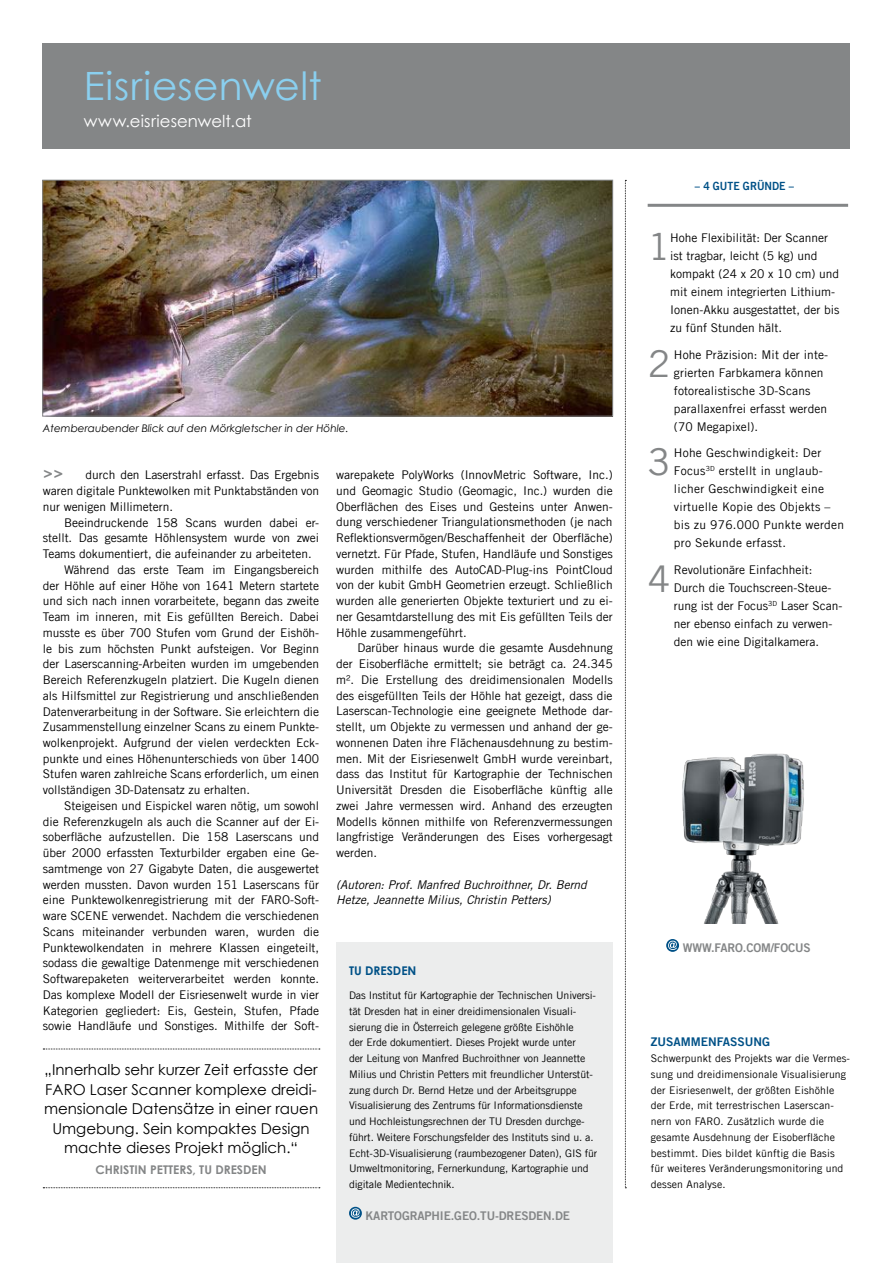
<style>
.page{position:relative;width:893px;height:1263px;background:#fff}
.page>*{position:absolute;margin:0;border:0;box-sizing:border-box;transform-origin:0 0}
.t1{font:39px "Century Gothic";letter-spacing:.01em;color:#8acfef}
.t2{font:36.9px "Trade Gothic LT Com";color:#848687}
.t3{font:16.5px "Century Gothic";letter-spacing:.005em;color:#fff}
.t4{font:15px/19.5px "Century Gothic";color:#000;text-align:center}
.t5{font:700 12.45px "Verdana";color:#848687;scale:.96 1}
.t6{font:12px/15.8px "Trade Gothic LT Com";letter-spacing:-.005em;color:#000;text-align:justify}
.t7{font:12px/18px "Trade Gothic LT Com";letter-spacing:.02em;color:#000}
.t8{font:italic 12px/15.8px "Trade Gothic LT Com";letter-spacing:-.005em;color:#000}
.t9{font:12px "Trade Gothic LT Com Bd 2";letter-spacing:-.01em;color:#848687}
.t10{font:700 12px "Century Gothic";color:#848687}
.t11{font:12px "Trade Gothic LT Com Bd 2";color:#005187}
.t12{font:700 12px "Century Gothic";color:#005187}
.t13{font:11.4px "Trade Gothic LT Com Bd 2";color:#005187;scale:.93 1}
.t14{font:10.5px/15.8px "Trade Gothic LT Com";letter-spacing:-.01em;color:#000}
.t15{font:10.5px/15.8px "Trade Gothic LT Com";letter-spacing:.01em;color:#000}
.t16{font:italic 10.5px "Century Gothic";color:#000}
</style>
<div class="page">
<svg style="left:625px;top:180px;width:1px;height:1008px"></svg>
<img style="left:45px;top:182px;width:566px;height:232px">
<div style="left:43px;top:180px;width:570px;height:236px;border:1px solid #848687"></div>
<div style="left:336px;top:942px;width:277px;height:321px;background:#eceded"></div>
<svg style="left:349px;top:1207px;width:13px;height:13px"></svg>
<svg style="left:351px;top:1208px;width:9px;height:10px"></svg>
<svg style="left:43px;top:1048px;width:277px;height:1px"></svg>
<svg style="left:43px;top:1187px;width:277px;height:1px"></svg>
<div style="left:42px;top:43px;width:808px;height:105px;background:#848687"></div>
<img style="left:682px;top:753px;width:122px;height:170px">
<svg style="left:666px;top:939px;width:13px;height:13px"></svg>
<svg style="left:668px;top:941px;width:9px;height:9px"></svg>
<hr style="left:648px;top:204px;width:200px;height:3px;background:#848687">
<h1 class="t1" style="left:84px;top:59px;width:239px">Eisriesenwelt</h1>
<h3 class="t3" style="left:84px;top:110px;width:170px">www.eisriesenwelt.at</h3>
<p class="t16" style="left:43px;top:421px;width:307px">Atemberaubender Blick auf den Mörkgletscher in der Höhle.</p>
<p class="t5" style="left:43px;top:464px;width:23px">&gt;&gt;</p>
<p class="t6" style="left:336px;top:467px;width:278px">warepakete PolyWorks (InnovMetric Software, Inc.) und Geomagic Studio (Geomagic, Inc.) wurden die Oberflächen des Eises und Gesteins unter Anwen&shy;dung verschiedener Triangulationsmethoden (je nach Reflektionsvermögen/Beschaffenheit der Oberfläche) vernetzt. Für Pfade, Stufen, Handläufe und Sonstiges wurden mithilfe des AutoCAD-Plug-ins PointCloud von der kubit GmbH Geometrien erzeugt. Schließlich wurden alle generierten Objekte texturiert und zu ei&shy;ner Gesamtdarstellung des mit Eis gefüllten Teils der Höhle zusammengeführt.</p>
<p class="t6" style="left:336px;top:640px;width:278px;text-indent:21px">Darüber hinaus wurde die gesamte Ausdehnung der Eisoberfläche ermittelt; sie beträgt ca. 24.345 m². Die Erstellung des dreidimensionalen Modells des eisgefüllten Teils der Höhle hat gezeigt, dass die Laserscan-Technologie eine geeignete Methode dar&shy;stellt, um Objekte zu vermessen und anhand der ge&shy;wonnenen Daten ihre Flächenausdehnung zu bestim&shy;men. Mit der Eisriesenwelt GmbH wurde vereinbart, dass das Institut für Kartographie der Technischen Universität Dresden die Eisoberfläche künftig alle zwei Jahre vermessen wird. Anhand des erzeugten Modells können mithilfe von Referenzvermessungen langfristige Veränderungen des Eises vorhergesagt werden.</p>
<p class="t8" style="left:336px;top:876px;width:252px">(Autoren: Prof. Manfred Buchroithner, Dr. Bernd<br>Hetze, Jeannette Milius, Christin Petters)</p>
<p class="t6" style="left:43px;top:467px;width:278px;text-indent:43px">durch den Laserstrahl erfasst. Das Ergebnis waren digitale Punktewolken mit Punktabständen von nur wenigen Millimetern.</p>
<p class="t6" style="left:64px;top:514px;width:257px">Beeindruckende 158 Scans wurden dabei er-</p>
<p class="t6" style="left:43px;top:530px;width:278px">stellt. Das gesamte Höhlensystem wurde von zwei</p>
<p class="t6" style="left:43px;top:546px;width:270px">Teams dokumentiert, die aufeinander zu arbeiteten.</p>
<p class="t6" style="left:64px;top:561px;width:257px">Während das erste Team im Eingangsbereich</p>
<p class="t6" style="left:43px;top:577px;width:278px">der Höhle auf einer Höhe von 1641 Metern startete</p>
<p class="t6" style="left:43px;top:593px;width:278px">und sich nach innen vorarbeitete, begann das zweite</p>
<p class="t6" style="left:43px;top:609px;width:278px">Team im inneren, mit Eis gefüllten Bereich. Dabei</p>
<p class="t6" style="left:43px;top:624px;width:278px">musste es über 700 Stufen vom Grund der Eishöh-</p>
<p class="t6" style="left:43px;top:640px;width:278px">le bis zum höchsten Punkt aufsteigen. Vor Beginn</p>
<p class="t6" style="left:43px;top:656px;width:278px">der Laserscanning-Arbeiten wurden im umgebenden</p>
<p class="t6" style="left:43px;top:672px;width:278px">Bereich Referenzkugeln platziert. Die Kugeln dienen</p>
<p class="t6" style="left:43px;top:687px;width:278px">als Hilfsmittel zur Registrierung und anschließenden</p>
<p class="t6" style="left:43px;top:703px;width:278px">Datenverarbeitung in der Software. Sie erleichtern die</p>
<p class="t6" style="left:43px;top:719px;width:278px">Zusammenstellung einzelner Scans zu einem Punkte-</p>
<p class="t6" style="left:43px;top:735px;width:278px">wolkenprojekt. Aufgrund der vielen verdeckten Eck-</p>
<p class="t6" style="left:43px;top:750px;width:278px">punkte und eines Höhenunterschieds von über 1400</p>
<p class="t6" style="left:43px;top:766px;width:278px">Stufen waren zahlreiche Scans erforderlich, um einen</p>
<p class="t6" style="left:43px;top:782px;width:209px">vollständigen 3D-Datensatz zu erhalten.</p>
<p class="t6" style="left:64px;top:798px;width:257px">Steigeisen und Eispickel waren nötig, um sowohl</p>
<p class="t6" style="left:43px;top:813px;width:278px">die Referenzkugeln als auch die Scanner auf der Ei-</p>
<p class="t6" style="left:43px;top:829px;width:278px">soberfläche aufzustellen. Die 158 Laserscans und</p>
<p class="t6" style="left:43px;top:845px;width:278px">über 2000 erfassten Texturbilder ergaben eine Ge-</p>
<p class="t6" style="left:43px;top:861px;width:278px">samtmenge von 27 Gigabyte Daten, die ausgewertet</p>
<p class="t6" style="left:43px;top:876px;width:278px">werden mussten. Davon wurden 151 Laserscans für</p>
<p class="t6" style="left:43px;top:892px;width:278px">eine Punktewolkenregistrierung mit der FARO-Soft-</p>
<p class="t6" style="left:43px;top:908px;width:278px">ware SCENE verwendet. Nachdem die verschiedenen</p>
<p class="t6" style="left:43px;top:924px;width:278px">Scans miteinander verbunden waren, wurden die</p>
<p class="t6" style="left:43px;top:939px;width:278px">Punktewolkendaten in mehrere Klassen eingeteilt,</p>
<p class="t6" style="left:43px;top:955px;width:278px">sodass die gewaltige Datenmenge mit verschiedenen</p>
<p class="t6" style="left:43px;top:971px;width:278px">Softwarepaketen weiterverarbeitet werden konnte.</p>
<p class="t6" style="left:43px;top:987px;width:278px">Das komplexe Modell der Eisriesenwelt wurde in vier</p>
<p class="t6" style="left:43px;top:1002px;width:278px">Kategorien gegliedert: Eis, Gestein, Stufen, Pfade</p>
<p class="t6" style="left:43px;top:1018px;width:278px">sowie Handläufe und Sonstiges. Mithilfe der Soft-</p>
<p class="t12" style="left:349px;top:961px;width:67px">TU DRESDEN</p>
<p class="t14" style="left:349px;top:987px;width:250px">Das Institut für Kartographie der Technischen Universi&shy;tät Dresden hat in einer dreidimensionalen Visuali&shy;sierung die in Österreich gelegene größte Eishöhle<br>der Erde dokumentiert. Dieses Projekt wurde unter<br>der Leitung von Manfred Buchroithner von Jeannette Milius und Christin Petters mit freundlicher Unterstüt&shy;zung durch Dr. Bernd Hetze und der Arbeitsgruppe Visualisierung des Zentrums für Informationsdienste und Hochleistungsrechnen der TU Dresden durchge&shy;führt. Weitere Forschungsfelder des Instituts sind u. a.<br>Echt-3D-Visualisierung (raumbezogener Daten), GIS für Umweltmonitoring, Fernerkundung, Kartographie und digitale Medientechnik.</p>
<p class="t9" style="left:366px;top:1208px;width:206px">KARTOGRAPHIE.GEO.TU-DRESDEN.DE</p>
<p class="t4" style="left:44px;top:1060px;width:276px">„Innerhalb sehr kurzer Zeit erfasste der FARO Laser Scanner komplexe dreidi&shy;mensionale Datensätze in einer rauen Umgebung. Sein kompaktes Design machte dieses Projekt möglich.“</p>
<p class="t10" style="left:95px;top:1161px;width:171px">CHRISTIN PETTERS, TU DRESDEN</p>
<p class="t13" style="left:695px;top:179px;width:108px">– 4 GUTE GRÜNDE –</p>
<h2 class="t2" style="left:648px;top:225px;width:24px">1</h2>
<p class="t6" style="left:670px;top:229px;width:171px;line-height:18px;text-align:left">Hohe Flexibilität: Der Scanner ist tragbar, leicht (5 kg) und kompakt (24 x 20 x 10 cm) und mit einem integrierten Lithium-<br>Ionen-Akku ausgestattet, der bis zu fünf Stunden hält.</p>
<h2 class="t2" style="left:648px;top:341px;width:24px">2</h2>
<p class="t6" style="left:674px;top:345px;width:156px;line-height:18px;text-align:left">Hohe Präzision: Mit der inte&shy;grierten Farbkamera können fotorealistische 3D-Scans parallaxenfrei erfasst werden (70 Megapixel).</p>
<h2 class="t2" style="left:648px;top:440px;width:24px">3</h2>
<p class="t7" style="left:674px;top:444px;width:172px">Hohe Geschwindigkeit: Der<br>Focus<sup>3D</sup> erstellt in unglaub&shy;licher Geschwindigkeit eine virtuelle Kopie des Objekts – bis zu 976.000 Punkte werden pro Sekunde erfasst.</p>
<h2 class="t2" style="left:648px;top:556px;width:24px">4</h2>
<p class="t6" style="left:674px;top:560px;width:170px;line-height:18px;text-align:left">Revolutionäre Einfachheit:<br>Durch die Touchscreen-Steue&shy;rung ist der Focus<sup>3D</sup> Laser Scan&shy;ner ebenso einfach zu verwen&shy;den wie eine Digitalkamera.</p>
<p class="t9" style="left:683px;top:940px;width:130px">WWW.FARO.COM/FOCUS</p>
<p class="t11" style="left:651px;top:1034px;width:16px">ZUSA</p>
<p class="t11" style="left:681px;top:1034px;width:51px">MMENFASSUNG</p>
<p class="t15" style="left:651px;top:1050px;width:201px">Schwerpunkt des Projekts war die Vermes&shy;sung und dreidimensionale Visualisierung der Eisriesenwelt, der größten Eishöhle der Erde, mit terrestrischen Laserscan&shy;nern von FARO. Zusätzlich wurde die gesamte Ausdehnung der Eisoberfläche bestimmt. Dies bildet künftig die Basis für weiteres Veränderungsmonitoring und dessen Analyse.</p>
</div>
